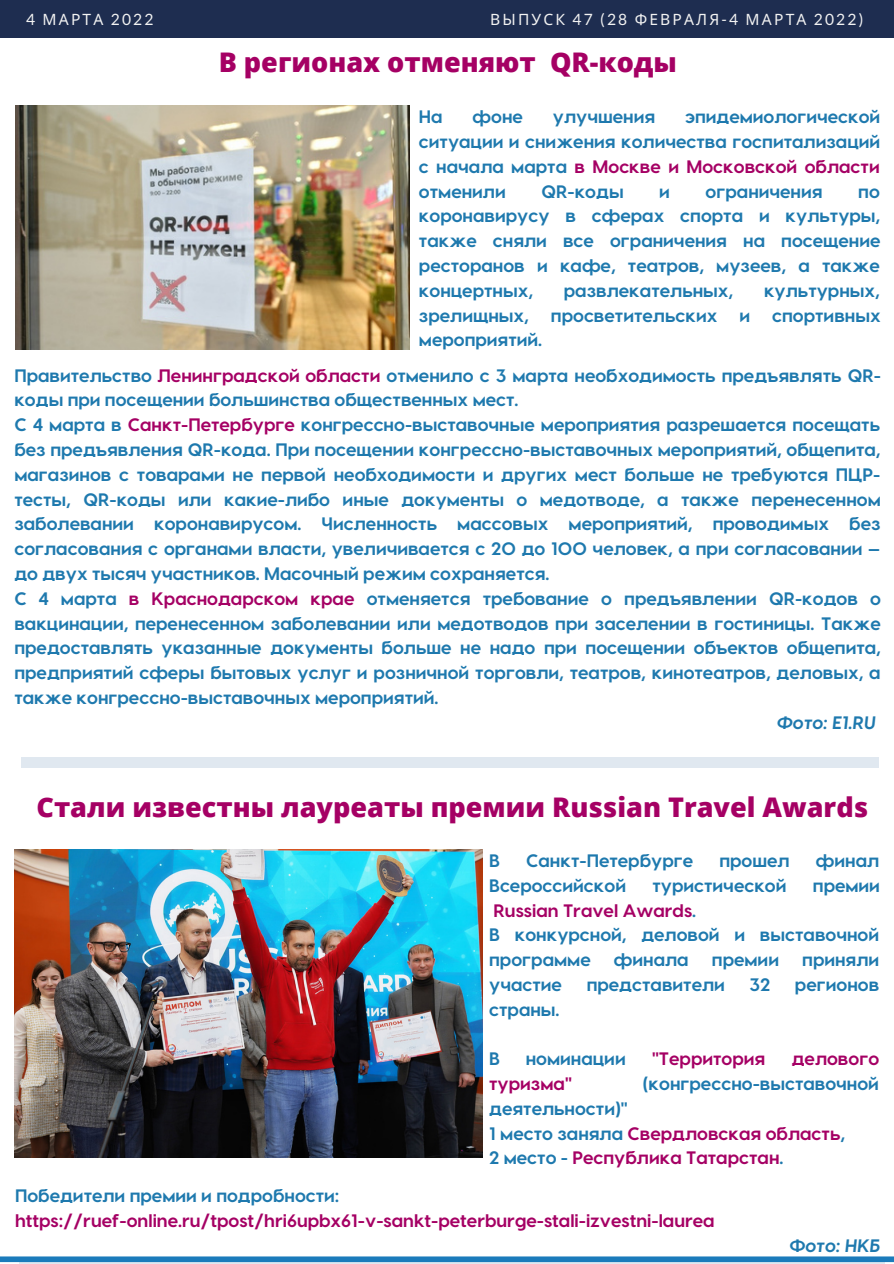
<style>
.page{position:relative;width:894px;height:1264px;background:#fff}
.page>*{position:absolute;margin:0;border:0;box-sizing:border-box;transform-origin:0 0}
.t1{font:800 27px "Open Sans";color:#a50064}
.t2{font:700 18px/24.8px "Visby CF";color:#1e79ae;text-align:justify}
.t3{font:700 18px "Visby CF";color:#a50064}
.t4{font:italic 700 18px "Visby CF";color:#1e79ae}
.t5{font:15.6px "Noto Sans";letter-spacing:.14em;color:#f2f2f2}
.t6{font:15.6px "Lato";color:#f2f2f2}
.s1{font-family:"Noto Sans"}
.s2{font-family:"Lato"}
.s3{color:#a50064}
.s4{color:#1e79ae}
.s5{font-style:normal}
</style>
<div class="page">
<div style="left:0;top:0;width:893px;height:38px;background:#1e2d50"></div>
<svg style="left:20px;top:1261px;width:864px;height:2px;background:#73acd2"></svg>
<div style="left:0;top:1256px;width:893px;height:5px;background:#1b7bbb"></div>
<div style="left:21px;top:757px;width:857px;height:10px;background:#e0e8f0"></div>
<img style="left:14px;top:849px;width:468px;height:308px">
<img style="left:15px;top:106px;width:394px;height:243px">
<p class="t6" style="left:26px;top:10px;width:129px">4 <span class="s1">МАРТА</span> 2022</p>
<p class="t5" style="left:490px;top:8px;width:374px">ВЫПУСК <span class="s2">47 (28</span> ФЕВРАЛЯ<span class="s2">-4</span> МАРТА <span class="s2">2022)</span></p>
<p class="t1" style="left:219px;top:43px;width:459px">В регионах отменяют QR-коды</p>
<p class="t2" style="left:419px;top:103px;width:462px;text-indent:266px">эпидемиологической ситуации и снижения количества госпитализаций с начала марта <span class="s3">в Москве и Московской области </span>отменили</p>
<p class="t2" style="left:419px;top:103px;width:25px">На</p>
<p class="t2" style="left:472px;top:103px;width:52px">фоне</p>
<p class="t2" style="left:552px;top:103px;width:104px">улучшения</p>
<p class="t2" style="left:541px;top:178px;width:84px">QR-коды</p>
<p class="t2" style="left:659px;top:178px;width:12px">и</p>
<p class="t2" style="left:705px;top:178px;width:118px">ограничения</p>
<p class="t2" style="left:419px;top:178px;width:463px;text-indent:439px">по коронавирусу в сферах спорта и культуры, также сняли все ограничения на посещение ресторанов и кафе, театров, музеев, а также концертных,</p>
<p class="t2" style="left:419px;top:277px;width:463px;text-indent:345px">культурных, зрелищных, просветительских и спортивных мероприятий.</p>
<p class="t2" style="left:14px;top:362px;width:867px">Правительство <span class="s3">Ленинградской области</span> отменило с 3 марта необходимость предъявлять QR&shy;коды при посещении большинства общественных мест.</p>
<p class="t2" style="left:14px;top:411px;width:867px">С 4 марта в <span class="s3">Санкт-Петербурге</span> конгрессно-выставочные мероприятия разрешается посещать без предъявления QR-кода. При посещении конгрессно-выставочных мероприятий, общепита, магазинов с товарами не первой необходимости и других мест больше не требуются ПЦР&shy;тесты, QR-коды или какие-либо иные документы о медотводе, а также перенесенном заболевании коронавирусом. Численность массовых мероприятий, проводимых без согласования с органами власти, увеличивается с 20 до 100 человек, а при согласовании — до двух тысяч участников. Масочный режим сохраняется.</p>
<p class="t2" style="left:14px;top:585px;width:867px">С 4 марта <span class="s3">в Краснодарском крае</span> отменяется требование о предъявлении QR-кодов о вакцинации, перенесенном заболевании или медотводов при заселении в гостиницы. Также предоставлять указанные документы больше не надо при посещении объектов общепита, предприятий сферы бытовых услуг и розничной торговли, театров, кинотеатров, деловых, а также конгрессно-выставочных мероприятий.</p>
<p class="t4" style="left:776px;top:710px;width:101px">Фото: E1.RU</p>
<p class="t2" style="left:563px;top:277px;width:171px">развлекательных,</p>
<p class="t1" style="left:36px;top:788px;width:832px">Стали известны лауреаты премии Russian Travel Awards</p>
<p class="t2" style="left:489px;top:847px;width:12px">В</p>
<p class="t2" style="left:526px;top:847px;width:168px">Санкт-Петербурге</p>
<p class="t2" style="left:719px;top:847px;width:72px">прошел</p>
<p class="t2" style="left:815px;top:847px;width:65px">финал</p>
<p class="t2" style="left:489px;top:872px;width:138px">Всероссийской</p>
<p class="t2" style="left:652px;top:872px;width:135px">туристической</p>
<p class="t2" style="left:812px;top:872px;width:69px">премии</p>
<p class="t3" style="left:493px;top:898px;width:204px">Russian Travel Awards<span class="s4">.</span></p>
<p class="t2" style="left:489px;top:921px;width:391px">В конкурсной, деловой и выставочной программе</p>
<p class="t2" style="left:613px;top:946px;width:76px">финала</p>
<p class="t2" style="left:711px;top:946px;width:69px">премии</p>
<p class="t2" style="left:802px;top:946px;width:78px">приняли</p>
<p class="t2" style="left:489px;top:971px;width:74px">участие</p>
<p class="t2" style="left:586px;top:971px;width:140px">представители</p>
<p class="t2" style="left:749px;top:971px;width:22px">32</p>
<p class="t2" style="left:794px;top:971px;width:86px">регионов</p>
<p class="t2" style="left:489px;top:995px;width:72px">страны.</p>
<p class="t2" style="left:489px;top:1045px;width:12px">В</p>
<p class="t2" style="left:525px;top:1045px;width:101px">номинации</p>
<p class="t3" style="left:652px;top:1047px;width:115px">"Территория</p>
<p class="t3" style="left:791px;top:1047px;width:89px">делового</p>
<p class="t3" style="left:489px;top:1071px;width:84px">туризма"</p>
<p class="t2" style="left:642px;top:1070px;width:238px">(конгрессно-выставочной</p>
<p class="t2" style="left:489px;top:1095px;width:140px">деятельности)"</p>
<p class="t3" style="left:489px;top:1121px;width:357px"><span class="s4">1 место заняла</span> Свердловская область<span class="s4">,</span></p>
<p class="t3" style="left:489px;top:1146px;width:296px"><span class="s4">2 место -</span> Республика Татарстан<span class="s4">.</span></p>
<p class="t2" style="left:15px;top:1182px;width:326px">Победители премии и подробности:</p>
<p class="t3" style="left:15px;top:1208px;width:701px">https://ruef-online.ru/tpost/hri6upbx61-v-sankt-peterburge-stali-izvestni-laurea</p>
<p class="t4" style="left:789px;top:1233px;width:93px"><span class="s5">Ф</span>ото: НКБ</p>
</div>
